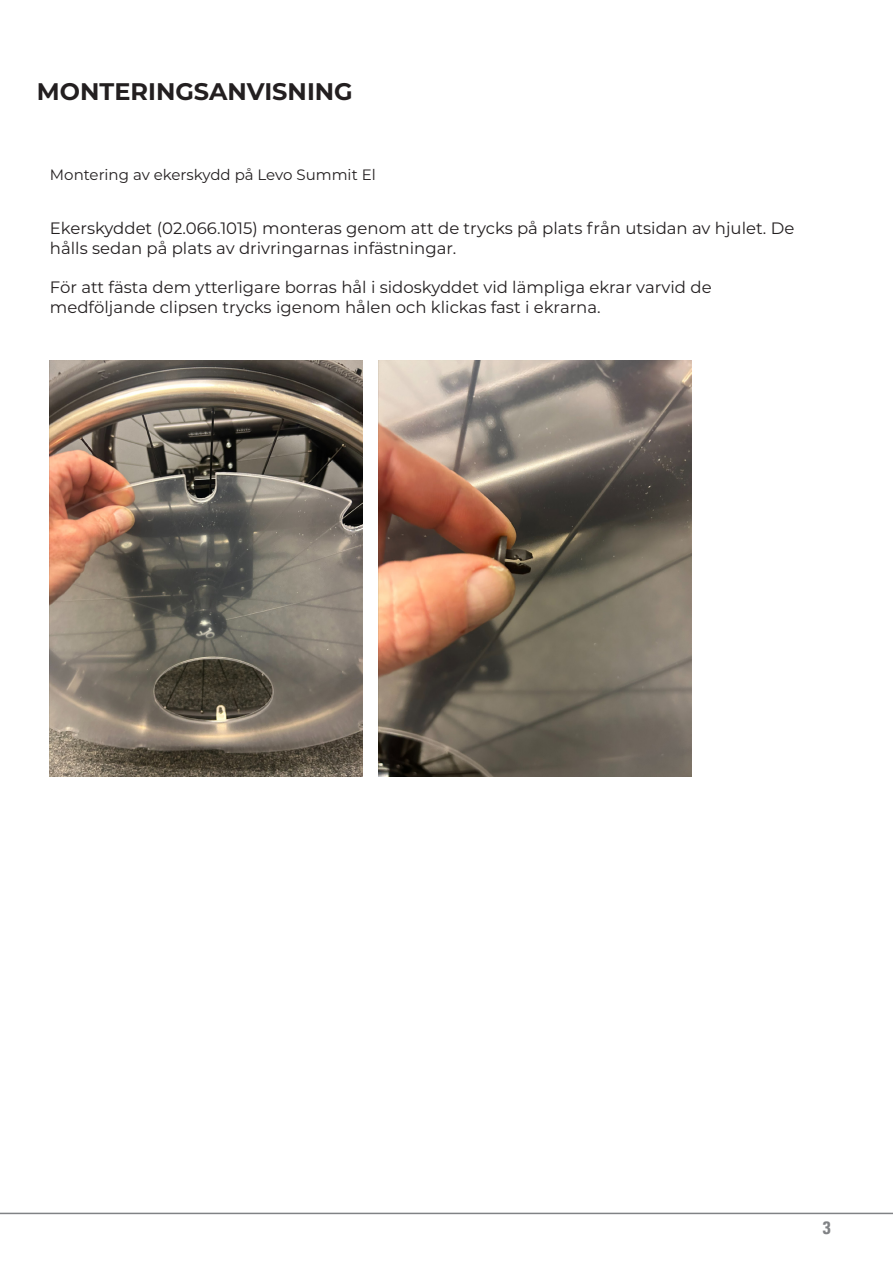
<style>
.page{position:relative;width:893px;height:1263px;background:#fff}
.page>*{position:absolute;margin:0;border:0;box-sizing:border-box;transform-origin:0 0}
.t1{font:700 24px "Montserrat";color:#231f20}
.t2{font:18px "Univers Com 67 Bold Cond";color:#808285}
.BODY_TEXT{font:16.5px/19.8px "Montserrat";color:#231f20}
.EN_Sub-heading_wo_number{font:15px "Montserrat";color:#231f20}
</style>
<div class="page">
<hr style="left:0;top:1213px;width:893px;height:1px;background:#808285">
<img style="left:379px;top:360px;width:312px;height:416px">
<img style="left:50px;top:360px;width:312px;height:416px">
<p class="t1" style="left:37px;top:74px;width:317px">MONTERINGSANVISNING</p>
<p class="EN_Sub-heading_wo_number" style="left:50px;top:164px;width:327px">Montering av ekerskydd på Levo Summit El</p>
<p class="BODY_TEXT" style="left:50px;top:218px;width:746px">Ekerskyddet (02.066.1015) monteras genom att de trycks på plats från utsidan av hjulet. De hålls sedan på plats av drivringarnas infästningar.</p>
<p class="BODY_TEXT" style="left:50px;top:277px;width:663px">För att fästa dem ytterligare borras hål i sidoskyddet vid lämpliga ekrar varvid de medföljande clipsen trycks igenom hålen och klickas fast i ekrarna.</p>
<p class="t2" style="left:823px;top:1216px;width:9px">3</p>
</div>
